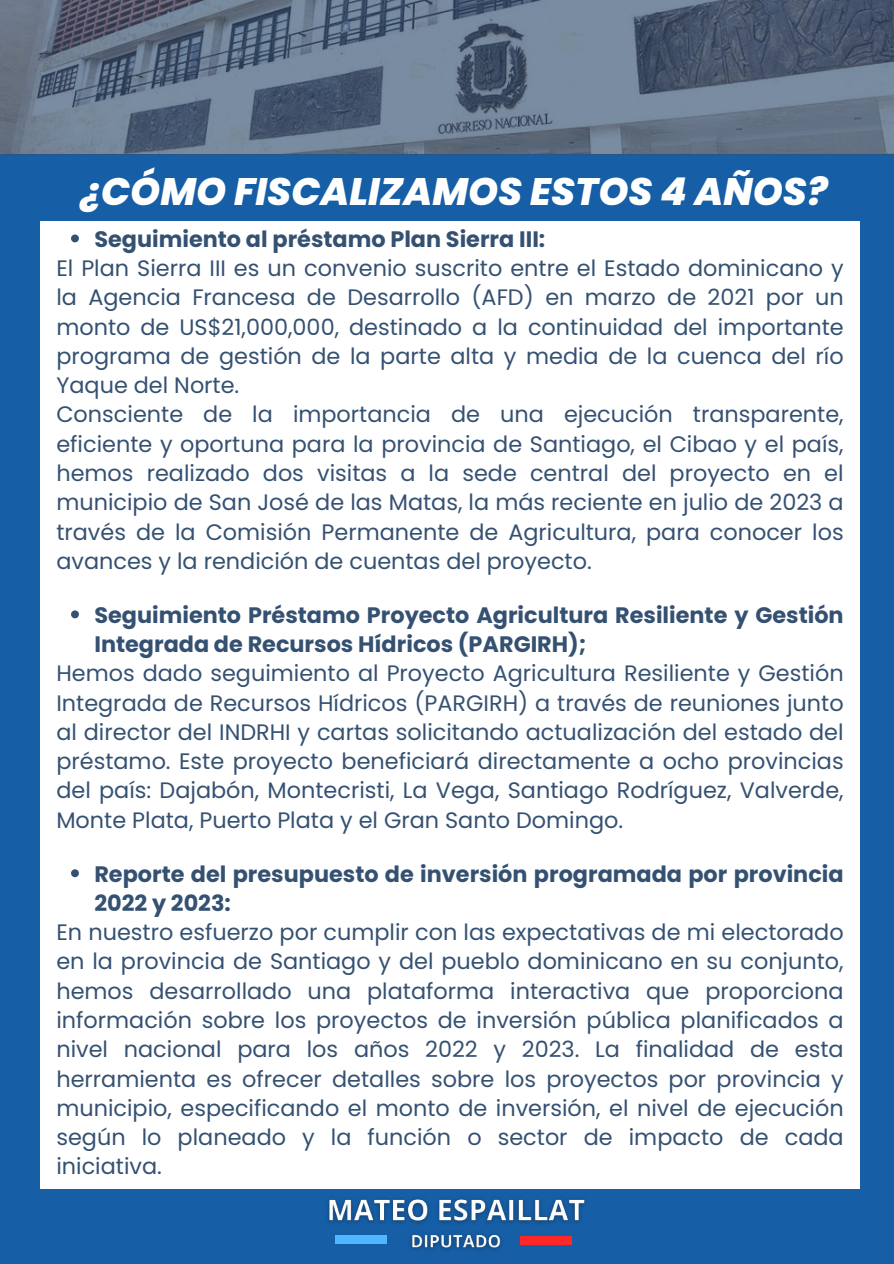
<style>
.page{position:relative;width:894px;height:1264px;background:#fff}
.page>*{position:absolute;margin:0;border:0;box-sizing:border-box;transform-origin:0 0}
.t1{font:700 123.9px "Open Sans";color:#50b6ff}
.t2{font:italic 800 38.25px "Poppins";color:#fff}
.t3{font:22.35px/29.2px "Poppins";color:#355172;text-align:justify}
.t4{font:700 22.35px/29.2px "Poppins";color:#355172}
.s1{color:#ff2828}
</style>
<div class="page">
<div style="left:0;top:1188px;width:893px;height:75px;background:#165ea6"></div>
<div style="left:859px;top:0;width:34px;height:1263px;background:#165ea6"></div>
<div style="left:0;top:0;width:40px;height:1263px;background:#165ea6"></div>
<div style="left:0;top:145px;width:893px;height:76px;background:#165ea6"></div>
<svg style="left:0;top:0;width:893px;height:154px;background:#607085"></svg>
<img style="left:327px;top:1198px;width:259px;height:52px">
<svg style="left:71px;top:234px;width:8px;height:8px"></svg>
<svg style="left:71px;top:610px;width:8px;height:8px"></svg>
<svg style="left:71px;top:869px;width:8px;height:8px"></svg>
<h2 class="t2" style="left:81px;top:164px;width:748px">¿CÓMO FISCALIZAMOS ESTOS 4 AÑOS?</h2>
<p class="t4" style="left:94px;top:224px;width:452px">Seguimiento al préstamo Plan Sierra III:</p>
<p class="t3" style="left:56px;top:254px;width:788px;text-align:left">El Plan Sierra III es un convenio suscrito entre el Estado dominicano y la Agencia Francesa de Desarrollo (AFD) en marzo de 2021 por un monto de US$21,000,000, destinado a la continuidad del importante programa de gestión de la parte alta y media de la cuenca del río Yaque del Norte.<br>Consciente de la importancia de una ejecución transparente, eficiente y oportuna para la provincia de Santiago, el Cibao y el país, hemos realizado dos visitas a la sede central del proyecto en el municipio de San José de las Matas, la más reciente en julio de 2023 a través de la Comisión Permanente de Agricultura, para conocer los avances y la rendición de cuentas del proyecto.</p>
<p class="t4" style="left:94px;top:600px;width:750px">Seguimiento Préstamo Proyecto Agricultura Resiliente y Gestión<br>Integrada de Recursos Hídricos (PARGIRH);</p>
<p class="t3" style="left:56px;top:659px;width:788px">Hemos dado seguimiento al Proyecto Agricultura Resiliente y Gestión Integrada de Recursos Hídricos (PARGIRH) a través de reuniones junto al director del INDRHI y cartas solicitando actualización del estado del préstamo. Este proyecto beneficiará directamente a ocho provincias del país: Dajabón, Montecristi, La Vega, Santiago Rodríguez, Valverde, Monte Plata, Puerto Plata y el Gran Santo Domingo.</p>
<p class="t4" style="left:94px;top:859px;width:750px">Reporte del presupuesto de inversión programada por provincia<br>2022 y 2023:</p>
<p class="t3" style="left:56px;top:917px;width:788px">En nuestro esfuerzo por cumplir con las expectativas de mi electorado en la provincia de Santiago y del pueblo dominicano en su conjunto, hemos desarrollado una plataforma interactiva que proporciona información sobre los proyectos de inversión pública planificados a nivel nacional para los años 2022 y 2023. La finalidad de esta herramienta es ofrecer detalles sobre los proyectos por provincia y municipio, especificando el monto de inversión, el nivel de ejecución según lo planeado y la función o sector de impacto de cada iniciativa.</p>
<h1 class="t1" style="left:335px;top:1091px;width:237px">_ <span class="s1">_</span></h1>
</div>
